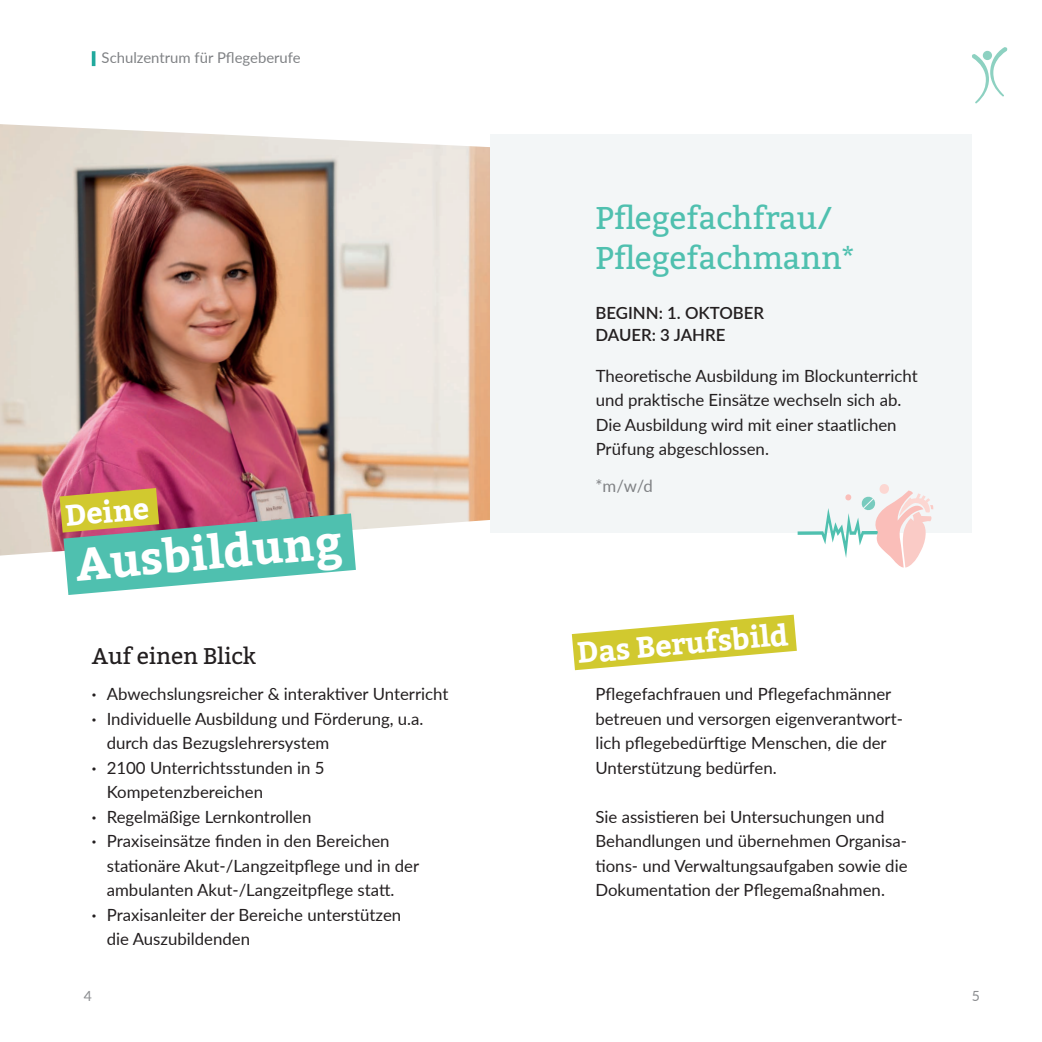
<style>
.page{position:relative;width:1042px;height:1042px;background:#fff}
.page>*{position:absolute;margin:0;border:0;box-sizing:border-box;transform-origin:0 0}
.t1{font:700 45.68px "Kadwa";color:#fff}
.t2{font:31.5px/40.2px "Kadwa";letter-spacing:-.01em;color:#4fc0af}
.t3{font:700 29.22px "Kadwa";color:#fff}
.t4{font:22.75px "Kadwa";letter-spacing:-.01em;color:#231f20}
.t5{font:16.8px/24.5px "Lato";color:#231f20}
.t6{font:600 16.8px/21.9px "Lato";color:#231f20}
.t7{font:16.8px "Lato";color:#808285}
.t8{font:14.88px "Lato";color:#808285}
.t9{font:14px "Lato";color:#8b8d90}
.s1{font-weight:700}
</style>
<div class="page">
<div style="left:490px;top:135px;width:482px;height:398px;background:#f3f6f7"></div>
<img style="left:0;top:124px;width:490px;height:431px">
<svg style="left:972px;top:47px;width:35px;height:56px"></svg>
<svg style="left:60px;top:488px;width:296px;height:107px;background:#8eb09d"></svg>
<svg style="left:572px;top:615px;width:225px;height:55px"></svg>
<svg style="left:797px;top:484px;width:136px;height:83px"></svg>
<hr style="left:92px;top:51px;width:3px;height:15px;background:#21a99d">
<p class="t8" style="left:102px;top:47px;width:201px">Schulzentrum für Pflegeberufe</p>
<h3 class="t3" style="left:64px;top:499px;width:86px;rotate:-5deg">Deine</h3>
<h1 class="t1" style="left:74px;top:538px;width:268px;rotate:-5deg">Ausbildung</h1>
<h3 class="t4" style="left:92px;top:642px;width:166px">Auf einen Blick</h3>
<p class="t5" style="left:92px;top:681px;width:358px"><span class="s1">·</span> Abwechslungsreicher &amp; interaktiver Unterricht</p>
<p class="t5" style="left:92px;top:705px;width:333px"><span class="s1">·</span> Individuelle Ausbildung und Förderung, u.a.</p>
<p class="t5" style="left:107px;top:730px;width:224px">durch das Bezugslehrersystem</p>
<p class="t5" style="left:92px;top:754px;width:234px"><span class="s1">·</span> 2100 Unterrichtsstunden in 5</p>
<p class="t5" style="left:107px;top:779px;width:158px">Kompetenzbereichen</p>
<p class="t5" style="left:92px;top:803px;width:221px"><span class="s1">·</span> Regelmäßige Lernkontrollen</p>
<p class="t5" style="left:92px;top:828px;width:299px"><span class="s1">·</span> Praxiseinsätze finden in den Bereichen</p>
<p class="t5" style="left:107px;top:852px;width:314px">stationäre Akut-/Langzeitpflege und in der</p>
<p class="t5" style="left:107px;top:877px;width:289px">ambulanten Akut-/Langzeitpflege statt.</p>
<p class="t5" style="left:92px;top:901px;width:311px"><span class="s1">·</span> Praxisanleiter der Bereiche unterstützen</p>
<p class="t5" style="left:107px;top:926px;width:145px">die Auszubildenden</p>
<h2 class="t2" style="left:595px;top:198px;width:260px">Pflegefachfrau/<br>Pflegefachmann*</h2>
<p class="t6" style="left:595px;top:302px;width:170px">BEGINN: 1. OKTOBER<br>DAUER: 3 JAHRE</p>
<p class="t5" style="left:596px;top:362px;width:324px">Theoretische Ausbildung im Blockunterricht und praktische Einsätze wechseln sich ab.<br>Die Ausbildung wird mit einer staatlichen Prüfung abgeschlossen.</p>
<p class="t7" style="left:595px;top:474px;width:59px">*m/w/d</p>
<h3 class="t3" style="left:576px;top:636px;width:213px;rotate:-5deg">Das Berufsbild</h3>
<p class="t5" style="left:595px;top:681px;width:309px">Pflegefachfrauen und Pflegefachmänner betreuen und versorgen eigenverantwort&shy;lich pflegebedürftige Menschen, die der Unterstützung bedürfen.</p>
<p class="t5" style="left:595px;top:803px;width:314px">Sie assistieren bei Untersuchungen und Behandlungen und übernehmen Organisa&shy;tions- und Verwaltungsaufgaben sowie die Dokumentation der Pflegemaßnahmen.</p>
<p class="t9" style="left:84px;top:986px;width:10px">4</p>
<p class="t9" style="left:972px;top:986px;width:10px">5</p>
</div>
